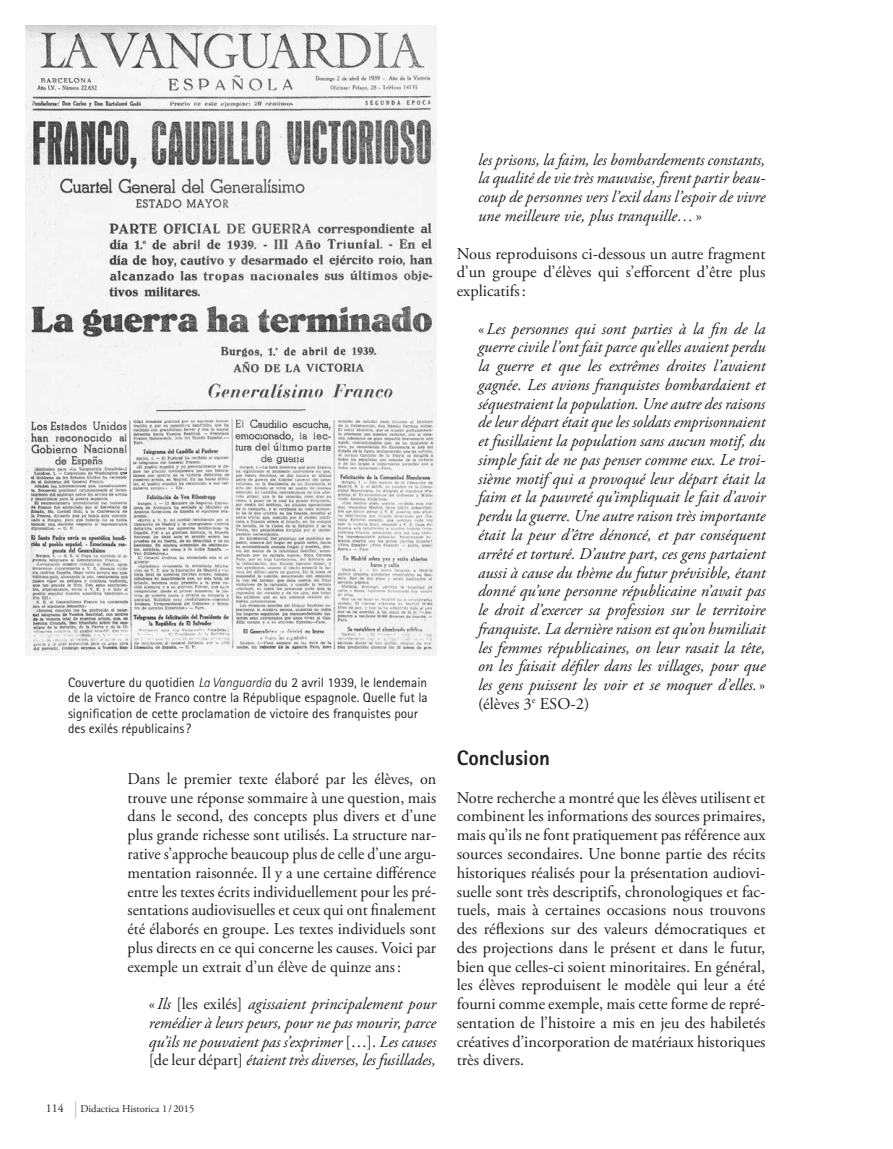
<style>
.page{position:relative;width:893px;height:1149px;background:#fff}
.page>*{position:absolute;margin:0;border:0;box-sizing:border-box;transform-origin:0 0}
.t1{font:800 21px "Rotis Sans Serif";color:#231f20}
.t2{font:italic 16.5px/18.8px "Adobe Garamond Pro";color:#231f20;text-align:justify}
.t3{font:16.5px/18.8px "Adobe Garamond Pro";color:#231f20;text-align:justify}
.t4{font:13.5px/15.3px "Rotis Sans Serif";color:#231f20}
.t5{font:10.5px "Adobe Garamond Pro";color:#231f20}
.s1{font-weight:300;font-style:italic}
.s2{font-style:normal}
.s3{font-size:12px}
.s4{font-size:16.5px;color:#bcbdc0}
</style>
<div class="page">
<img style="left:26px;top:26px;width:410px;height:629px">
<p class="t4" style="left:68px;top:674px;width:361px">Couverture du quotidien <span class="s1">La Vanguardia</span> du 2 avril 1939, le lendemain de la victoire de Franco contre la République espagnole. Quelle fut la signification de cette proclamation de victoire des franquistes pour des exilés républicains ?</p>
<p class="t3" style="left:128px;top:769px;width:310px">Dans le premier texte élaboré par les élèves, on trouve une réponse sommaire à une question, mais dans le second, des concepts plus divers et d’une plus grande richesse sont utilisés. La structure nar&shy;rative s’approche beaucoup plus de celle d’une argu&shy;mentation raisonnée. Il y a une certaine différence entre les textes écrits individuellement pour les pré&shy;sentations audiovisuelles et ceux qui ont finalement été élaborés en groupe. Les textes individuels sont plus directs en ce qui concerne les causes. Voici par exemple un extrait d’un élève de quinze ans:</p>
<p class="t2" style="left:149px;top:994px;width:289px"><span class="s2">«</span>Ils <span class="s2">[les exilés]</span> agissaient principalement pour remédier à leurs peurs, pour ne pas mourir, parce qu’ils ne pouvaient pas s’exprimer <span class="s2">[…].</span> Les causes <span class="s2">[de leur départ]</span> étaient très diverses, les fusillades,</p>
<p class="t5" style="left:46px;top:1101px;width:150px"><span class="s3">114</span> <span class="s4">|</span> Didactica Historica 1 / 2015</p>
<p class="t2" style="left:478px;top:150px;width:289px">les prisons, la faim, les bombardements constants, la qualité de vie très mauvaise, firent partir beau&shy;coup de personnes vers l’exil dans l’espoir de vivre une meilleure vie, plus tranquille…<span class="s2">»</span></p>
<p class="t3" style="left:457px;top:244px;width:310px">Nous reproduisons ci-dessous un autre fragment d’un groupe d’élèves qui s’efforcent d’être plus explicatifs:</p>
<p class="t2" style="left:478px;top:319px;width:289px"><span class="s2">«</span>Les personnes qui sont parties à la fin de la guerre civile l’ont fait parce qu’elles avaient perdu la guerre et que les extrêmes droites l’avaient gagnée. Les avions franquistes bombardaient et séquestraient la population. Une autre des raisons de leur départ était que les soldats emprisonnaient et fusillaient la population sans aucun motif, du simple fait de ne pas penser comme eux. Le troi&shy;sième motif qui a provoqué leur départ était la faim et la pauvreté qu’impliquait le fait d’avoir perdu la guerre. Une autre raison très importante était la peur d’être dénoncé, et par conséquent arrêté et torturé. D’autre part, ces gens partaient aussi à cause du thème du futur prévisible, étant donné qu’une personne républicaine n’avait pas le droit d’exercer sa profession sur le territoire franquiste. La dernière raison est qu’on humiliait les femmes républicaines, on leur rasait la tête, on les faisait défiler dans les villages, pour que les gens puissent les voir et se moquer d’elles.<span class="s2">» (élèves 3</span><sup>e</sup> <span class="s2">ESO-2)</span></p>
<p class="t1" style="left:457px;top:744px;width:95px">Conclusion</p>
<p class="t3" style="left:457px;top:788px;width:310px">Notre recherche a montré que les élèves utilisent et combinent les informations des sources primaires, mais qu’ils ne font pratiquement pas référence aux sources secondaires. Une bonne partie des récits historiques réalisés pour la présentation audiovi&shy;suelle sont très descriptifs, chronologiques et fac&shy;tuels, mais à certaines occasions nous trouvons des réflexions sur des valeurs démocratiques et des projections dans le présent et dans le futur, bien que celles-ci soient minoritaires. En général, les élèves reproduisent le modèle qui leur a été fourni comme exemple, mais cette forme de repré&shy;sentation de l’histoire a mis en jeu des habiletés créatives d’incorporation de matériaux historiques très divers.</p>
</div>
